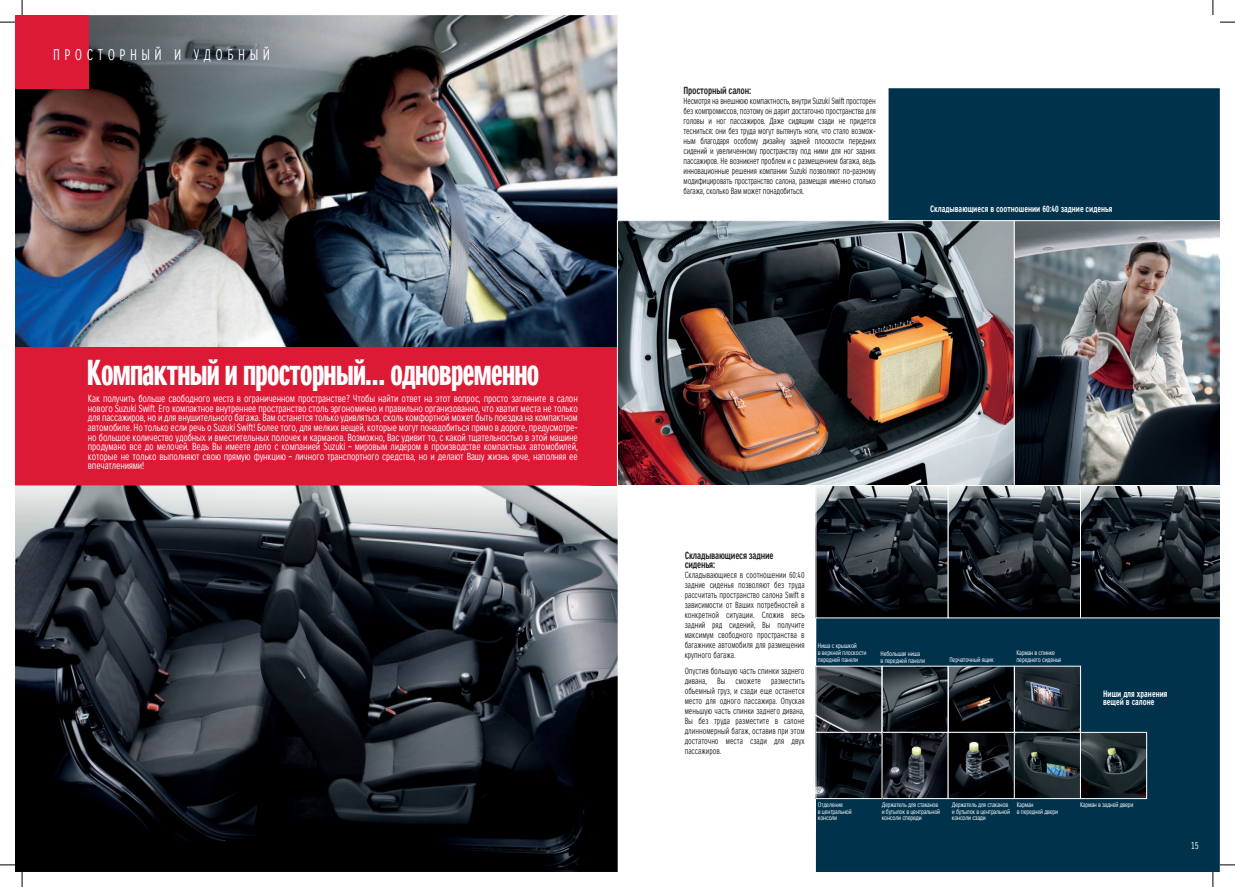
<style>
.page{position:relative;width:1235px;height:887px;background:#fff}
.page>*{position:absolute;margin:0;border:0;box-sizing:border-box;transform-origin:0 0}
.t1{font:35px "Suzuki PRO Headline";letter-spacing:-.025em;color:#fff;scale:.85 1}
.t2{font:15px "Suzuki PRO Regular";letter-spacing:.4em;color:#fff;scale:.75 1}
.t3{font:10px/9.6px "Suzuki PRO Regular";letter-spacing:-.015em;color:#fff;text-align:justify;scale:.8 1}
.t4{font:10px/9px "Suzuki PRO Bold";letter-spacing:-.025em;color:#231f20;scale:.75 1}
.t5{font:10px "Suzuki PRO Regular";letter-spacing:-.015em;color:#fff;scale:.76 1}
.t6{font:9px/8.1px "Suzuki PRO Bold";color:#fff;scale:.75 1}
.t7{font:8.7px/10px "Suzuki PRO Regular";color:#231f20;text-align:justify;scale:.75 1}
.t8{font:6.5px/6.6px "Suzuki PRO Regular";letter-spacing:-.045em;color:#fff;scale:.85 1}
</style>
<div class="page">
<img style="left:15px;top:15px;width:602px;height:332px">
<svg style="left:816px;top:88px;width:404px;height:783px;background:#16445b"></svg>
<div style="left:15px;top:15px;width:73px;height:73px;background:#dc1a36"></div>
<div style="left:15px;top:347px;width:602px;height:138px;background:#dc1a36"></div>
<img style="left:619px;top:222px;width:393px;height:261px">
<div style="left:617px;top:220px;width:397px;height:265px;border:1px solid #fff"></div>
<img style="left:1014px;top:220px;width:206px;height:265px">
<img style="left:817px;top:487px;width:262px;height:129px">
<div style="left:815px;top:485px;width:133px;height:133px;border:1px solid #fff"></div>
<div style="left:948px;top:485px;width:133px;height:133px;border:1px solid #fff"></div>
<svg style="left:1080px;top:485px;width:140px;height:133px;background:#2f3439"></svg>
<img style="left:817px;top:667px;width:262px;height:63px">
<div style="left:815px;top:665px;width:67px;height:67px;border:1px solid #fff"></div>
<div style="left:948px;top:665px;width:66px;height:67px;border:1px solid #fff"></div>
<div style="left:1014px;top:665px;width:67px;height:67px;border:1px solid #fff"></div>
<img style="left:817px;top:733px;width:328px;height:63px">
<div style="left:815px;top:731px;width:67px;height:67px;border:1px solid #fff"></div>
<div style="left:1014px;top:731px;width:66px;height:67px;border:1px solid #fff"></div>
<div style="left:1080px;top:731px;width:67px;height:67px;border:1px solid #fff"></div>
<img style="left:15px;top:485px;width:603px;height:386px">
<svg style="left:0;top:21px;width:15px;height:2px"></svg>
<svg style="left:1220px;top:21px;width:15px;height:2px"></svg>
<svg style="left:0;top:864px;width:15px;height:1px"></svg>
<svg style="left:1220px;top:864px;width:15px;height:1px"></svg>
<svg style="left:21px;top:0;width:2px;height:15px"></svg>
<svg style="left:21px;top:871px;width:2px;height:15px"></svg>
<svg style="left:1212px;top:0;width:1px;height:15px"></svg>
<svg style="left:1212px;top:871px;width:1px;height:15px"></svg>
<h2 class="t2" style="left:53px;top:45px;width:291px">ПРОСТОРНЫЙ И УДОБНЫЙ</h2>
<h1 class="t1" style="left:87px;top:350px;width:534px">Компактный и просторный… одновременно</h1>
<p class="t3" style="left:88px;top:394px;width:614px">Как получить больше свободного места в ограниченном пространстве? Чтобы найти ответ на этот вопрос, просто загляните в салон нового Suzuki Swift. Его компактное внутреннее пространство столь эргономично и правильно организованно, что хватит места не только для пассажиров, но и для внушительного багажа. Вам останется только удивляться, сколь комфортной может быть поездка на компактном автомобиле. Но только если речь о Suzuki Swift! Более того, для мелких вещей, которые могут понадобиться прямо в дороге, предусмотре&shy;но большое количество удобных и вместительных полочек и карманов. Возможно, Вас удивит то, с какой тщательностью в этой машине продумано все до мелочей. Ведь Вы имеете дело с компанией Suzuki – мировым лидером в производстве компактных автомобилей, которые не только выполняют свою прямую функцию – личного транспортного средства, но и делают Вашу жизнь ярче, наполняя ее впечатлениями!</p>
<p class="t4" style="left:683px;top:86px;width:91px">Просторный салон:</p>
<p class="t7" style="left:683px;top:96px;width:258px">Несмотря на внешнюю компактность, внутри Suzuki Swift просторен без компромиссов, поэтому он дарит достаточно пространства для головы и ног пассажиров. Даже сидящим сзади не придется тесниться: они без труда могут вытянуть ноги, что стало возмож&shy;ным благодаря особому дизайну задней плоскости передних сидений и увеличенному пространству под ними для ног задних пассажиров. Не возникнет проблем и с размещением багажа, ведь инновационные решения компании Suzuki позволяют по-разному модифицировать пространство салона, размещая именно столько багажа, сколько Вам может понадобиться.</p>
<p class="t6" style="left:930px;top:204px;width:245px">Складывающиеся в соотношении 60:40 задние сиденья</p>
<p class="t4" style="left:685px;top:551px;width:120px">Складывающиеся задние сиденья:</p>
<p class="t7" style="left:685px;top:569px;width:161px">Складывающиеся в соотношении 60:40 задние сиденья позволяют без труда рассчитать пространство салона Swift в зависимости от Ваших потребностей в конкретной ситуации. Сложив весь задний ряд сидений, Вы получите максимум свободного пространства в багажнике автомобиля для размещения крупного багажа.</p>
<p class="t7" style="left:685px;top:665px;width:161px">Опустив большую часть спинки заднего дивана, Вы сможете разместить объемный груз, и сзади еще останется место для одного пассажира. Опуская меньшую часть спинки заднего дивана, Вы без труда разместите в салоне длинномерный багаж, оставив при этом достаточно места сзади для двух пассажиров.</p>
<p class="t8" style="left:818px;top:642px;width:59px">Ниша с крышкой<br>в верхней плоскости передней панели</p>
<p class="t8" style="left:880px;top:650px;width:54px">Небольшая ниша<br>в передней панели</p>
<p class="t8" style="left:1016px;top:649px;width:54px">Карман в спинке переднего сиденья</p>
<p class="t8" style="left:949px;top:656px;width:54px">Перчаточный ящик</p>
<p class="t6" style="left:1103px;top:689px;width:87px">Ниши для хранения вещей в салоне</p>
<p class="t8" style="left:818px;top:801px;width:41px">Отделение<br>в центральной консоли</p>
<p class="t8" style="left:1080px;top:801px;width:64px">Карман в задней двери</p>
<p class="t8" style="left:882px;top:801px;width:70px">Держатель для стаканов и бутылок в центральной консоли спереди</p>
<p class="t8" style="left:952px;top:801px;width:70px">Держатель для стаканов и бутылок в центральной консоли сзади</p>
<p class="t8" style="left:1017px;top:801px;width:50px">Карман<br>в передней двери</p>
<p class="t5" style="left:1191px;top:839px;width:12px">15</p>
</div>
